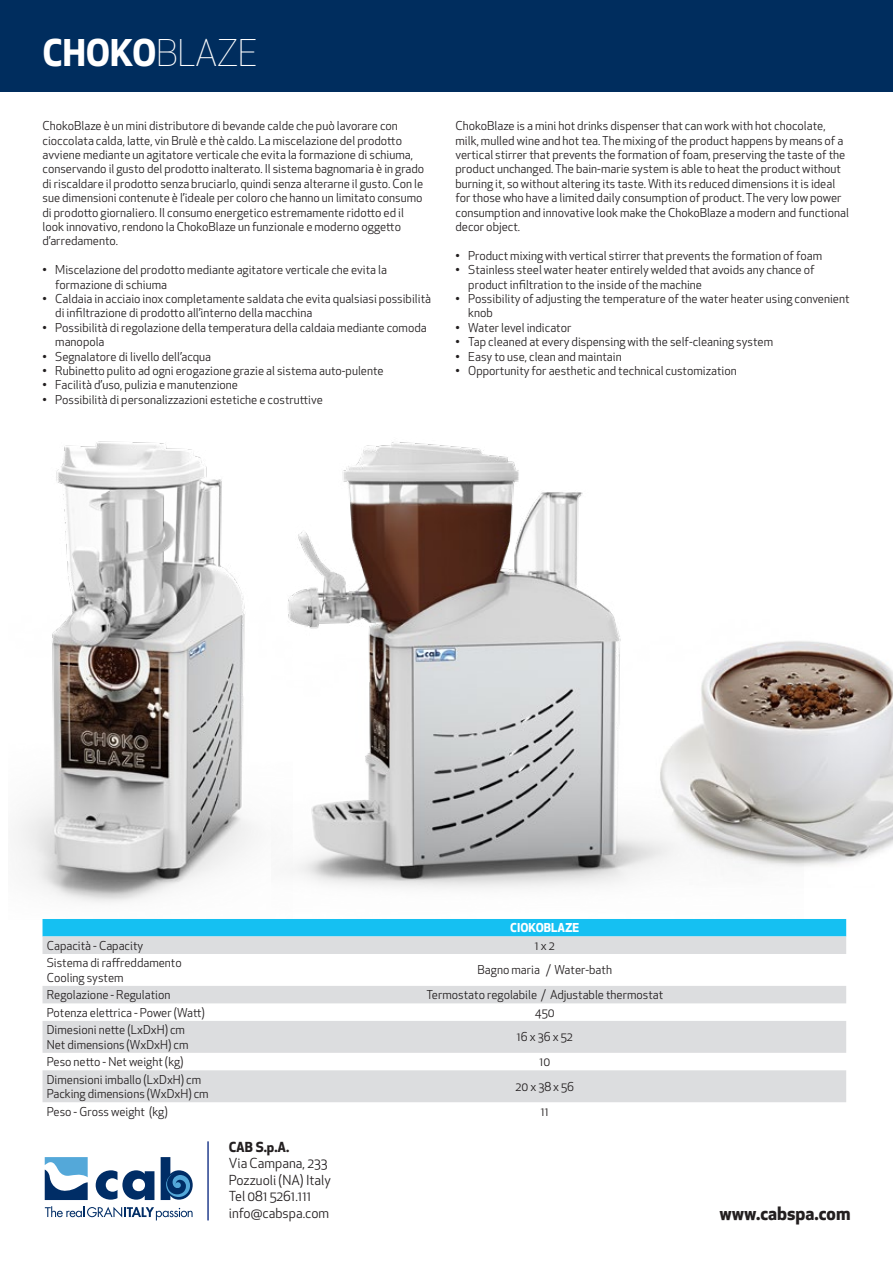
<style>
.page{position:relative;width:893px;height:1263px;background:#fff}
.page>*{position:absolute;margin:0;border:0;box-sizing:border-box;transform-origin:0 0}
.t1{font:700 36px "Apex New";color:#fff}
.t2{font:700 18px "Apex New";color:#231f20}
.t3{font:13.5px/16.5px "Apex New";color:#231f20}
.t4{font:700 13.5px "Apex New";color:#231f20}
.t5{font:12px/14.4px "Apex New";color:#231f20}
.t6{font:700 12px "Apex New";color:#fff}
.s1{font-weight:300}
</style>
<div class="page">
<img style="left:293px;top:442px;width:353px;height:447px">
<img style="left:18px;top:441px;width:275px;height:462px">
<div style="left:0;top:0;width:893px;height:91px;background:#002d5e"></div>
<hr style="left:207px;top:1141px;width:2px;height:79px;background:#253f8e">
<div style="left:43px;top:919px;width:803px;height:17px;background:#15c0f2"></div>
<svg style="left:43px;top:936px;width:803px;height:166px;fill:#dcdddf"></svg>
<img style="left:646px;top:641px;width:247px;height:226px">
<svg style="left:96px;top:1170px;width:58px;height:30px"></svg>
<svg style="left:44px;top:1157px;width:1px;height:43px"></svg>
<svg style="left:45px;top:1157px;width:43px;height:43px"></svg>
<svg style="left:45px;top:1206px;width:148px;height:14px"></svg>
<svg style="left:161px;top:1157px;width:32px;height:43px"></svg>
<h1 class="t1" style="left:43px;top:27px;width:217px">CHOKO<span class="s1">BLAZE</span></h1>
<p class="t5" style="left:43px;top:119px;width:383px">ChokoBlaze è un mini distributore di bevande calde che può lavorare con cioccolata calda, latte, vin Brulè e thè caldo. La miscelazione del prodotto avviene mediante un agitatore verticale che evita la formazione di schiuma, conservando il gusto del prodotto inalterato. Il sistema bagnomaria è in grado di riscaldare il prodotto senza bruciarlo, quindi senza alterarne il gusto. Con le sue dimensioni contenute è l’ideale per coloro che hanno un limitato consumo di prodotto giornaliero. Il consumo energetico estremamente ridotto ed il look innovativo, rendono la ChokoBlaze un funzionale e moderno oggetto d’arredamento.</p>
<p class="t5" style="left:55px;top:263px;width:333px;text-indent:-13px">• Miscelazione del prodotto mediante agitatore verticale che evita la formazione di schiuma</p>
<p class="t5" style="left:55px;top:291px;width:377px;text-indent:-13px">• Caldaia in acciaio inox completamente saldata che evita qualsiasi possibilità di infiltrazione di prodotto all’interno della macchina</p>
<p class="t5" style="left:55px;top:320px;width:373px;text-indent:-13px">• Possibilità di regolazione della temperatura della caldaia mediante comoda manopola</p>
<p class="t5" style="left:43px;top:349px;width:170px">• Segnalatore di livello dell’acqua</p>
<p class="t5" style="left:43px;top:363px;width:343px">• Rubinetto pulito ad ogni erogazione grazie al sistema auto-pulente</p>
<p class="t5" style="left:43px;top:378px;width:197px">• Facilità d’uso, pulizia e manutenzione</p>
<p class="t5" style="left:43px;top:392px;width:282px">• Possibilità di personalizzazioni estetiche e costruttive</p>
<p class="t5" style="left:455px;top:119px;width:395px">ChokoBlaze is a mini hot drinks dispenser that can work with hot chocolate, milk, mulled wine and hot tea. The mixing of the product happens by means of a vertical stirrer that prevents the formation of foam, preserving the taste of the product unchanged. The bain-marie system is able to heat the product without burning it, so without altering its taste. With its reduced dimensions it is ideal for those who have a limited daily consumption of product. The very low power consumption and innovative look make the ChokoBlaze a modern and functional decor object.</p>
<p class="t5" style="left:455px;top:248px;width:368px">• Product mixing with vertical stirrer that prevents the formation of foam</p>
<p class="t5" style="left:468px;top:263px;width:348px;text-indent:-13px">• Stainless steel water heater entirely welded that avoids any chance of product infiltration to the inside of the machine</p>
<p class="t5" style="left:468px;top:291px;width:383px;text-indent:-13px">• Possibility of adjusting the temperature of the water heater using convenient knob</p>
<p class="t5" style="left:455px;top:320px;width:118px">• Water level indicator</p>
<p class="t5" style="left:455px;top:335px;width:319px">• Tap cleaned at every dispensing with the self-cleaning system</p>
<p class="t5" style="left:455px;top:349px;width:168px">• Easy to use, clean and maintain</p>
<p class="t5" style="left:455px;top:363px;width:283px">• Opportunity for aesthetic and technical customization</p>
<p class="t6" style="left:510px;top:919px;width:71px">CIOKOBLAZE</p>
<p class="t5" style="left:47px;top:938px;width:98px">Capacità - Capacity</p>
<p class="t5" style="left:535px;top:938px;width:21px">1 x 2</p>
<p class="t5" style="left:47px;top:956px;width:137px">Sistema di raffreddamento<br>Cooling system</p>
<p class="t5" style="left:478px;top:963px;width:136px">Bagno maria / Water-bath</p>
<p class="t5" style="left:47px;top:987px;width:125px">Regolazione - Regulation</p>
<p class="t5" style="left:426px;top:987px;width:238px">Termostato regolabile / Adjustable thermostat</p>
<p class="t5" style="left:47px;top:1005px;width:160px">Potenza elettrica - Power (Watt)</p>
<p class="t5" style="left:535px;top:1005px;width:21px">450</p>
<p class="t5" style="left:47px;top:1023px;width:143px">Dimesioni nette (LxDxH) cm<br>Net dimensions (WxDxH) cm</p>
<p class="t5" style="left:517px;top:1030px;width:57px">16 x 36 x 52</p>
<p class="t5" style="left:47px;top:1054px;width:138px">Peso netto - Net weight (kg)</p>
<p class="t5" style="left:539px;top:1054px;width:12px">10</p>
<p class="t5" style="left:47px;top:1072px;width:163px">Dimensioni imballo (LxDxH) cm<br>Packing dimensions (WxDxH) cm</p>
<p class="t5" style="left:516px;top:1079px;width:60px">20 x 38 x 56</p>
<p class="t5" style="left:47px;top:1104px;width:122px">Peso - Gross weight (kg)</p>
<p class="t5" style="left:541px;top:1104px;width:9px">11</p>
<p class="t4" style="left:229px;top:1137px;width:62px">CAB S.p.A.</p>
<p class="t3" style="left:229px;top:1155px;width:104px">Via Campana, 233<br>Pozzuoli (NA) Italy<br>Tel 081 5261.111 info@cabspa.com</p>
<h2 class="t2" style="left:719px;top:1201px;width:132px">www.cabspa.com</h2>
</div>
